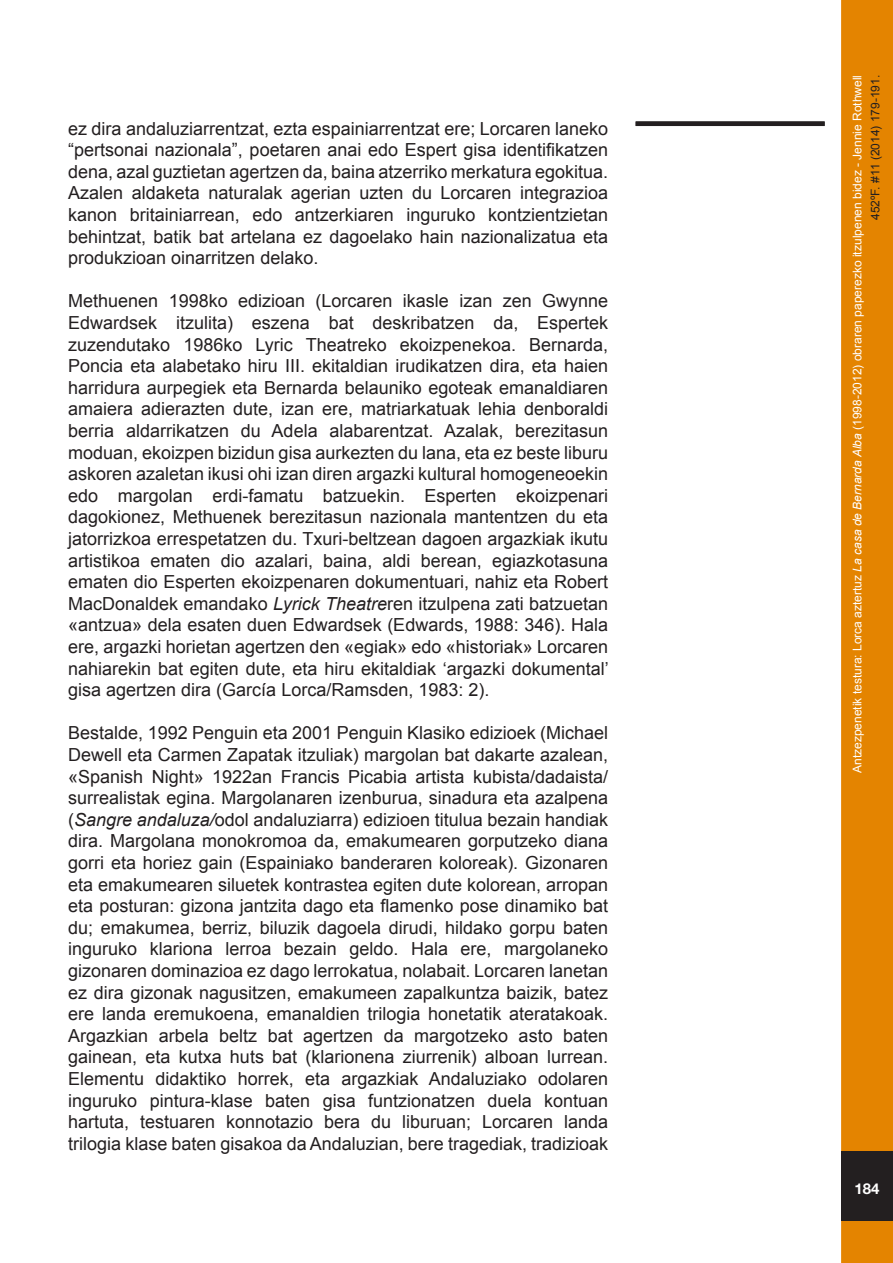
<style>
.page{position:relative;width:893px;height:1263px;background:#fff}
.page>*{position:absolute;margin:0;border:0;box-sizing:border-box;transform-origin:0 0}
.t1{font:18px/21.6px "Arial";color:#231f20;text-align:justify}
.t2{font:700 15px "Helvetica Neue";color:#fff}
.t3{font:12px/18px "Arial";color:#fff;text-align:right}
.s1{font-style:italic}
.s2{color:#231f20}
</style>
<div class="page">
<div style="left:843px;top:2px;width:48px;height:1259px;background:#e48400"></div>
<div style="left:841px;top:0;width:52px;height:1263px;border:3px solid #e48400"></div>
<div style="left:841px;top:1151px;width:52px;height:70px;background:#231f20"></div>
<div style="left:636px;top:121px;width:189px;height:5px;background:#231f20"></div>
<p class="t1" style="left:68px;top:118px;width:541px">ez dira andaluziarrentzat, ezta espainiarrentzat ere; Lorcaren laneko “pertsonai nazionala”, poetaren anai edo Espert gisa identifikatzen dena, azal guztietan agertzen da, baina atzerriko merkatura egokitua.<br>Azalen aldaketa naturalak agerian uzten du Lorcaren integrazioa kanon britainiarrean, edo antzerkiaren inguruko kontzientzietan behintzat, batik bat artelana ez dagoelako hain nazionalizatua eta produkzioan oinarritzen delako.</p>
<p class="t1" style="left:68px;top:290px;width:542px">Methuenen 1998ko edizioan (Lorcaren ikasle izan zen Gwynne Edwardsek itzulita) eszena bat deskribatzen da, Espertek zuzendutako 1986ko Lyric Theatreko ekoizpenekoa. Bernarda, Poncia eta alabetako hiru III. ekitaldian irudikatzen dira, eta haien harridura aurpegiek eta Bernarda belauniko egoteak emanaldiaren amaiera adierazten dute, izan ere, matriarkatuak lehia denboraldi berria aldarrikatzen du Adela alabarentzat. Azalak, berezitasun moduan, ekoizpen bizidun gisa aurkezten du lana, eta ez beste liburu askoren azaletan ikusi ohi izan diren argazki kultural homogeneoekin edo margolan erdi-famatu batzuekin. Esperten ekoizpenari dagokionez, Methuenek berezitasun nazionala mantentzen du eta jatorrizkoa errespetatzen du. Txuri-beltzean dagoen argazkiak ikutu artistikoa ematen dio azalari, baina, aldi berean, egiazkotasuna ematen dio Esperten ekoizpenaren dokumentuari, nahiz eta Robert MacDonaldek emandako <span class="s1">Lyrick Theatre</span>ren itzulpena zati batzuetan «antzua» dela esaten duen Edwardsek (Edwards, 1988: 346). Hala ere, argazki horietan agertzen den «egiak» edo «historiak» Lorcaren nahiarekin bat egiten dute, eta hiru ekitaldiak ‘argazki dokumental’ gisa agertzen dira (García Lorca/Ramsden, 1983: 2).</p>
<p class="t1" style="left:68px;top:722px;width:541px">Bestalde, 1992 Penguin eta 2001 Penguin Klasiko edizioek (Michael Dewell eta Carmen Zapatak itzuliak) margolan bat dakarte azalean, «Spanish Night» 1922an Francis Picabia artista kubista/dadaista/ surrealistak egina. Margolanaren izenburua, sinadura eta azalpena (<span class="s1">Sangre andaluza/</span>odol andaluziarra) edizioen titulua bezain handiak dira. Margolana monokromoa da, emakumearen gorputzeko diana gorri eta horiez gain (Espainiako banderaren koloreak). Gizonaren eta emakumearen siluetek kontrastea egiten dute kolorean, arropan eta posturan: gizona jantzita dago eta flamenko pose dinamiko bat du; emakumea, berriz, biluzik dagoela dirudi, hildako gorpu baten inguruko klariona lerroa bezain geldo. Hala ere, margolaneko gizonaren dominazioa ez dago lerrokatua, nolabait. Lorcaren lanetan ez dira gizonak nagusitzen, emakumeen zapalkuntza baizik, batez ere landa eremukoena, emanaldien trilogia honetatik ateratakoak.<br>Argazkian arbela beltz bat agertzen da margotzeko asto baten gainean, eta kutxa huts bat (klarionena ziurrenik) alboan lurrean.<br>Elementu didaktiko horrek, eta argazkiak Andaluziako odolaren inguruko pintura-klase baten gisa funtzionatzen duela kontuan hartuta, testuaren konnotazio bera du liburuan; Lorcaren landa trilogia klase baten gisakoa da Andaluzian, bere tragediak, tradizioak</p>
<p class="t3" style="left:848px;top:773px;width:699px;rotate:-90deg">Antzezpenetik testura: Lorca aztertuz <span class="s1">La casa de Bernarda Alba</span> (1998-2012) obraren paperezko itzulpenen bidez - Jennie Rothwell<br><span class="s2">452ºF. #11 (2014) 179-191.</span></p>
<p class="t2" style="left:854px;top:1179px;width:27px">184</p>
</div>
